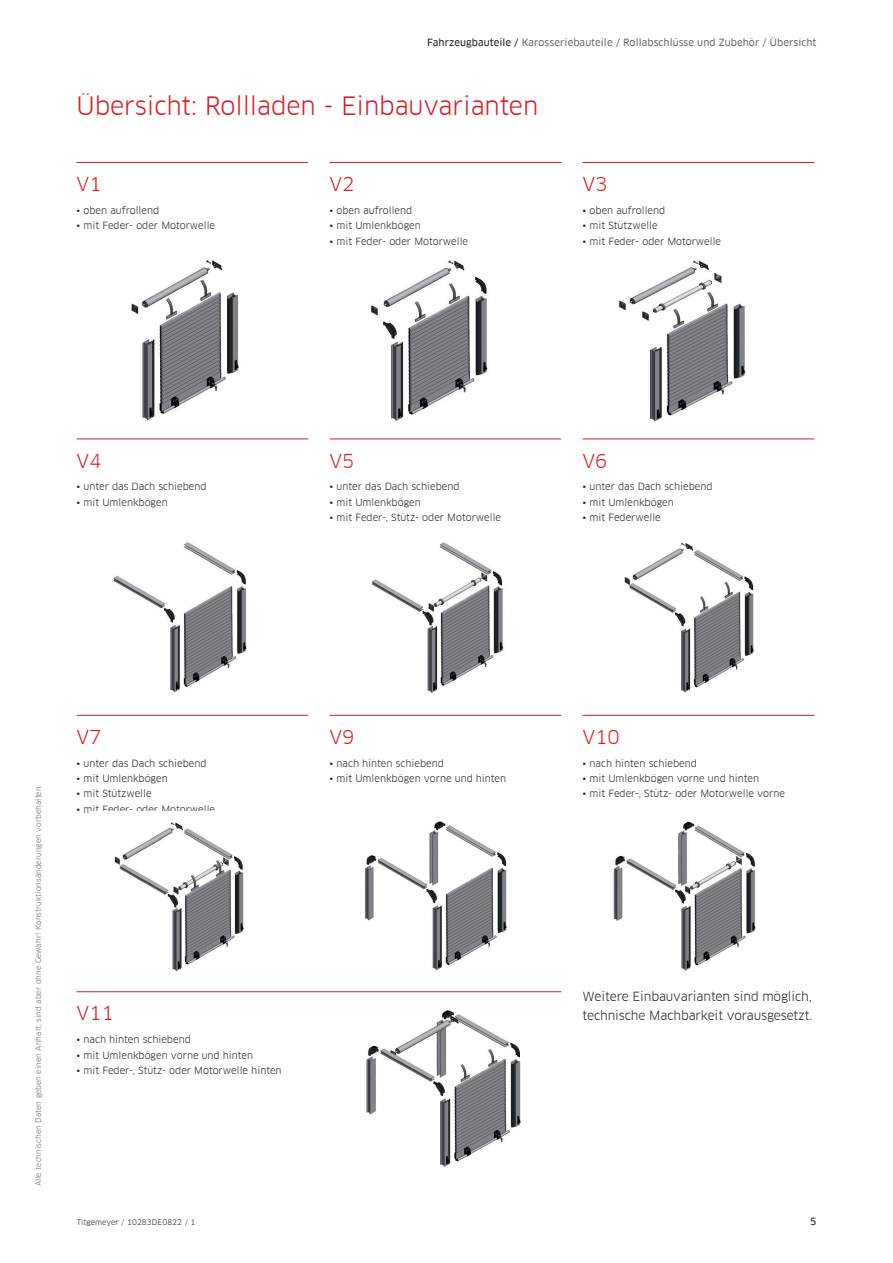
<style>
.page{position:relative;width:893px;height:1263px;background:#fff}
.page>*{position:absolute;margin:0;border:0;box-sizing:border-box;transform-origin:0 0}
.t1{font:24.75px "Clan Offc Pro";letter-spacing:-.005em;color:#d81c23}
.t2{font:18.75px "Clan Offc Pro";letter-spacing:-.005em;color:#d81c23}
.t3{font:12.3px/19.2px "Clan Offc Pro";letter-spacing:-.01em;color:#231f20}
.t4{font:9.75px "Clan Offc Pro";color:#231f20}
.t5{font:9.75px "Clan Offc Pro News";letter-spacing:.01em;color:#666b70}
.t6{font:9.75px "Clan Offc Pro News";color:#231f20}
.t7{font:7.5px "Clan Offc Pro";letter-spacing:.01em;color:#666b70}
.t8{font:7.5px "Clan Offc Pro";letter-spacing:.01em;color:#231f20}
.s1{color:#231f20}
</style>
<div class="page">
<hr style="left:77px;top:162px;width:231px;height:1px;background:#d81c23">
<hr style="left:77px;top:439px;width:231px;height:1px;background:#d81c23">
<hr style="left:77px;top:715px;width:231px;height:1px;background:#d81c23">
<hr style="left:77px;top:991px;width:484px;height:1px;background:#d81c23">
<hr style="left:330px;top:162px;width:231px;height:1px;background:#d81c23">
<hr style="left:330px;top:439px;width:231px;height:1px;background:#d81c23">
<hr style="left:330px;top:715px;width:231px;height:1px;background:#d81c23">
<hr style="left:583px;top:162px;width:231px;height:1px;background:#d81c23">
<hr style="left:583px;top:439px;width:231px;height:1px;background:#d81c23">
<hr style="left:583px;top:715px;width:231px;height:1px;background:#d81c23">
<img style="left:131px;top:260px;width:108px;height:161px">
<img style="left:113px;top:542px;width:134px;height:151px">
<img style="left:114px;top:822px;width:130px;height:150px">
<img style="left:366px;top:1010px;width:155px;height:157px">
<img style="left:371px;top:260px;width:117px;height:161px">
<img style="left:371px;top:542px;width:133px;height:151px">
<img style="left:365px;top:821px;width:142px;height:150px">
<img style="left:619px;top:260px;width:127px;height:162px">
<img style="left:624px;top:542px;width:130px;height:151px">
<img style="left:613px;top:821px;width:143px;height:150px">
<p class="t5" style="left:427px;top:37px;width:391px"><span class="s1">Fahrzeugbauteile /</span> Karosseriebauteile / Rollabschlüsse und Zubehör / Übersicht</p>
<h1 class="t1" style="left:77px;top:91px;width:463px">Übersicht: Rollladen - Einbauvarianten</h1>
<h2 class="t2" style="left:77px;top:173px;width:26px">V1</h2>
<h2 class="t2" style="left:330px;top:173px;width:26px">V2</h2>
<h2 class="t2" style="left:583px;top:173px;width:26px">V3</h2>
<p class="t4" style="left:77px;top:205px;width:84px">• oben aufrollend</p>
<p class="t4" style="left:77px;top:220px;width:140px">• mit Feder- oder Motorwelle</p>
<p class="t4" style="left:330px;top:205px;width:84px">• oben aufrollend</p>
<p class="t4" style="left:330px;top:220px;width:93px">• mit Umlenkbögen</p>
<p class="t4" style="left:330px;top:235px;width:140px">• mit Feder- oder Motorwelle</p>
<p class="t4" style="left:583px;top:205px;width:84px">• oben aufrollend</p>
<p class="t4" style="left:583px;top:220px;width:77px">• mit Stützwelle</p>
<p class="t4" style="left:583px;top:235px;width:140px">• mit Feder- oder Motorwelle</p>
<h2 class="t2" style="left:77px;top:450px;width:26px">V4</h2>
<p class="t4" style="left:77px;top:481px;width:132px">• unter das Dach schiebend</p>
<p class="t4" style="left:77px;top:496px;width:93px">• mit Umlenkbögen</p>
<h2 class="t2" style="left:330px;top:450px;width:26px">V5</h2>
<p class="t4" style="left:330px;top:481px;width:132px">• unter das Dach schiebend</p>
<p class="t4" style="left:330px;top:496px;width:93px">• mit Umlenkbögen</p>
<p class="t4" style="left:330px;top:512px;width:173px">• mit Feder-, Stütz- oder Motorwelle</p>
<h2 class="t2" style="left:583px;top:450px;width:26px">V6</h2>
<p class="t4" style="left:583px;top:481px;width:132px">• unter das Dach schiebend</p>
<p class="t4" style="left:583px;top:496px;width:93px">• mit Umlenkbögen</p>
<p class="t4" style="left:583px;top:512px;width:80px">• mit Federwelle</p>
<p class="t7" style="left:34px;top:1186px;width:403px;rotate:-90deg">Alle technischen Daten geben einen Anhalt, sind aber ohne Gewähr! Konstruktionsänderungen vorbehalten.</p>
<h2 class="t2" style="left:77px;top:726px;width:26px">V7</h2>
<p class="t4" style="left:77px;top:757px;width:132px">• unter das Dach schiebend</p>
<p class="t4" style="left:77px;top:773px;width:93px">• mit Umlenkbögen</p>
<p class="t4" style="left:77px;top:788px;width:77px">• mit Stützwelle</p>
<p class="t4" style="left:77px;top:803px;width:140px">• mit Feder- oder Motorwelle</p>
<h2 class="t2" style="left:330px;top:726px;width:26px">V9</h2>
<p class="t4" style="left:330px;top:757px;width:116px">• nach hinten schiebend</p>
<p class="t4" style="left:330px;top:773px;width:178px">• mit Umlenkbögen vorne und hinten</p>
<h2 class="t2" style="left:77px;top:1002px;width:39px">V11</h2>
<p class="t4" style="left:77px;top:1034px;width:116px">• nach hinten schiebend</p>
<p class="t4" style="left:77px;top:1049px;width:178px">• mit Umlenkbögen vorne und hinten</p>
<p class="t4" style="left:77px;top:1064px;width:207px">• mit Feder-, Stütz- oder Motorwelle hinten</p>
<h2 class="t2" style="left:583px;top:726px;width:39px">V10</h2>
<p class="t4" style="left:583px;top:757px;width:116px">• nach hinten schiebend</p>
<p class="t4" style="left:583px;top:773px;width:178px">• mit Umlenkbögen vorne und hinten</p>
<p class="t4" style="left:583px;top:788px;width:204px">• mit Feder-, Stütz- oder Motorwelle vorne</p>
<p class="t3" style="left:583px;top:987px;width:232px">Weitere Einbauvarianten sind möglich, technische Machbarkeit vorausgesetzt.</p>
<p class="t8" style="left:77px;top:1217px;width:120px">Titgemeyer / 10283DE0822 / 1</p>
<p class="t6" style="left:810px;top:1215px;width:8px">5</p>
</div>
